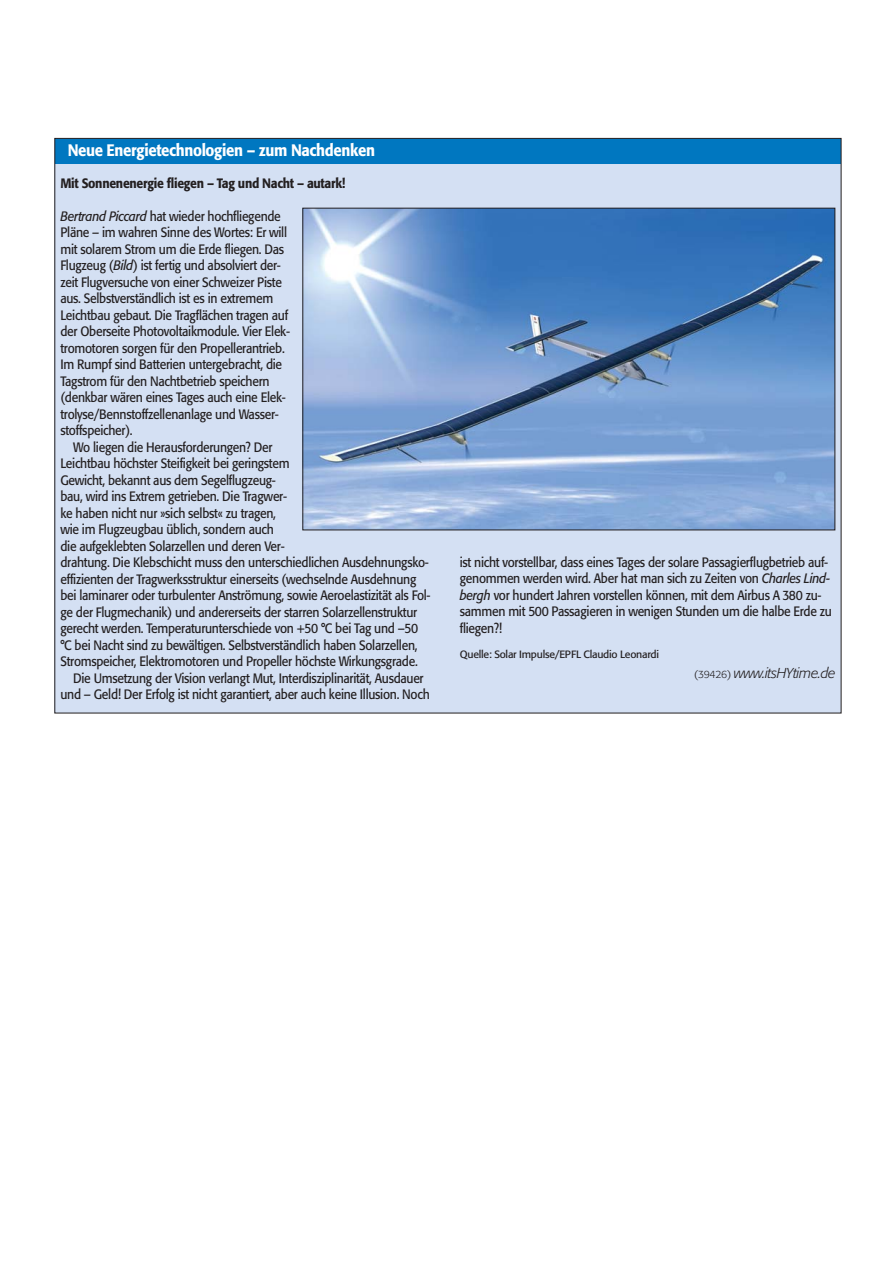
<style>
.page{position:relative;width:893px;height:1263px;background:#fff}
.page>*{position:absolute;margin:0;border:0;box-sizing:border-box;transform-origin:0 0}
.t1{font:500 16.5px "Formata";letter-spacing:-.025em;color:#fff;scale:.9 1}
.t2{font:italic 300 14.25px "Formata";letter-spacing:-.025em;color:#231f20}
.t3{font:13.5px/16.5px "Formata";letter-spacing:-.025em;color:#231f20;scale:.9 1}
.t4{font:500 13.5px "Formata";letter-spacing:-.025em;color:#231f20;scale:.9 1}
.t5{font:10.5px "Formata";letter-spacing:-.025em;color:#231f20}
.s1{font-style:italic}
.s2{font-style:normal;font-size:10.5px}
</style>
<div class="page">
<div style="left:55px;top:138px;width:786px;height:575px;background:#d4e0f3"></div>
<div style="left:55px;top:139px;width:786px;height:25px;background:#0077c0"></div>
<img style="left:305px;top:210px;width:528px;height:318px">
<p class="t1" style="left:68px;top:143px;width:343px">Neue Energietechnologien – zum Nachdenken</p>
<p class="t4" style="left:60px;top:177px;width:318px">Mit Sonnenenergie fliegen – Tag und Nacht – autark!</p>
<p class="t3" style="left:60px;top:209px;width:257px"><span class="s1">Bertrand Piccard</span> hat wieder hochfliegende Pläne – im wahren Sinne des Wortes: Er will mit solarem Strom um die Erde fliegen. Das Flugzeug (<span class="s1">Bild</span>) ist fertig und absolviert der&shy;zeit Flugversuche von einer Schweizer Piste aus. Selbstverständlich ist es in extremem Leichtbau gebaut. Die Tragflächen tragen auf der Oberseite Photovoltaikmodule. Vier Elek&shy;tromotoren sorgen für den Propellerantrieb.<br>Im Rumpf sind Batterien untergebracht, die Tagstrom für den Nachtbetrieb speichern (denkbar wären eines Tages auch eine Elek&shy;trolyse/Bennstoffzellenanlage und Wasser&shy;stoffspeicher).</p>
<p class="t3" style="left:73px;top:440px;width:223px">Wo liegen die Herausforderungen? Der</p>
<p class="t3" style="left:60px;top:456px;width:256px">Leichtbau höchster Steifigkeit bei geringstem</p>
<p class="t3" style="left:60px;top:473px;width:241px">Gewicht, bekannt aus dem Segelflugzeug-</p>
<p class="t3" style="left:60px;top:489px;width:253px">bau, wird ins Extrem getrieben. Die Tragwer-</p>
<p class="t3" style="left:60px;top:506px;width:241px">ke haben nicht nur »sich selbst« zu tragen,</p>
<p class="t3" style="left:60px;top:522px;width:239px">wie im Flugzeugbau üblich, sondern auch</p>
<p class="t3" style="left:60px;top:539px;width:251px">die aufgeklebten Solarzellen und deren Ver-</p>
<p class="t3" style="left:60px;top:555px;width:411px">drahtung. Die Klebschicht muss den unterschiedlichen Ausdehnungsko-</p>
<p class="t3" style="left:60px;top:572px;width:397px">effizienten der Tragwerksstruktur einerseits (wechselnde Ausdehnung</p>
<p class="t3" style="left:60px;top:588px;width:413px">bei laminarer oder turbulenter Anströmung, sowie Aeroelastizität als Fol-</p>
<p class="t3" style="left:60px;top:605px;width:398px">ge der Flugmechanik) und andererseits der starren Solarzellenstruktur</p>
<p class="t3" style="left:60px;top:621px;width:399px">gerecht werden. Temperaturunterschiede von +50 °C bei Tag und –50</p>
<p class="t3" style="left:60px;top:638px;width:398px">°C bei Nacht sind zu bewältigen. Selbstverständlich haben Solarzellen,</p>
<p class="t3" style="left:60px;top:654px;width:399px">Stromspeicher, Elektromotoren und Propeller höchste Wirkungsgrade.</p>
<p class="t3" style="left:73px;top:671px;width:391px">Die Umsetzung der Vision verlangt Mut, Interdisziplinarität, Ausdauer</p>
<p class="t3" style="left:60px;top:687px;width:412px">und – Geld! Der Erfolg ist nicht garantiert, aber auch keine Illusion. Noch</p>
<p class="t3" style="left:460px;top:555px;width:415px">ist nicht vorstellbar, dass eines Tages der solare Passagierflugbetrieb auf&shy;genommen werden wird. Aber hat man sich zu Zeiten von <span class="s1">Charles Lind&shy;bergh</span> vor hundert Jahren vorstellen können, mit dem Airbus A 380 zu&shy;sammen mit 500 Passagieren in wenigen Stunden um die halbe Erde zu fliegen?!</p>
<p class="t5" style="left:460px;top:650px;width:201px">Quelle: Solar Impulse/EPFL Claudio Leonardi</p>
<p class="t2" style="left:694px;top:667px;width:143px"><span class="s2">(39426)</span> www.itsHYtime.de</p>
</div>
